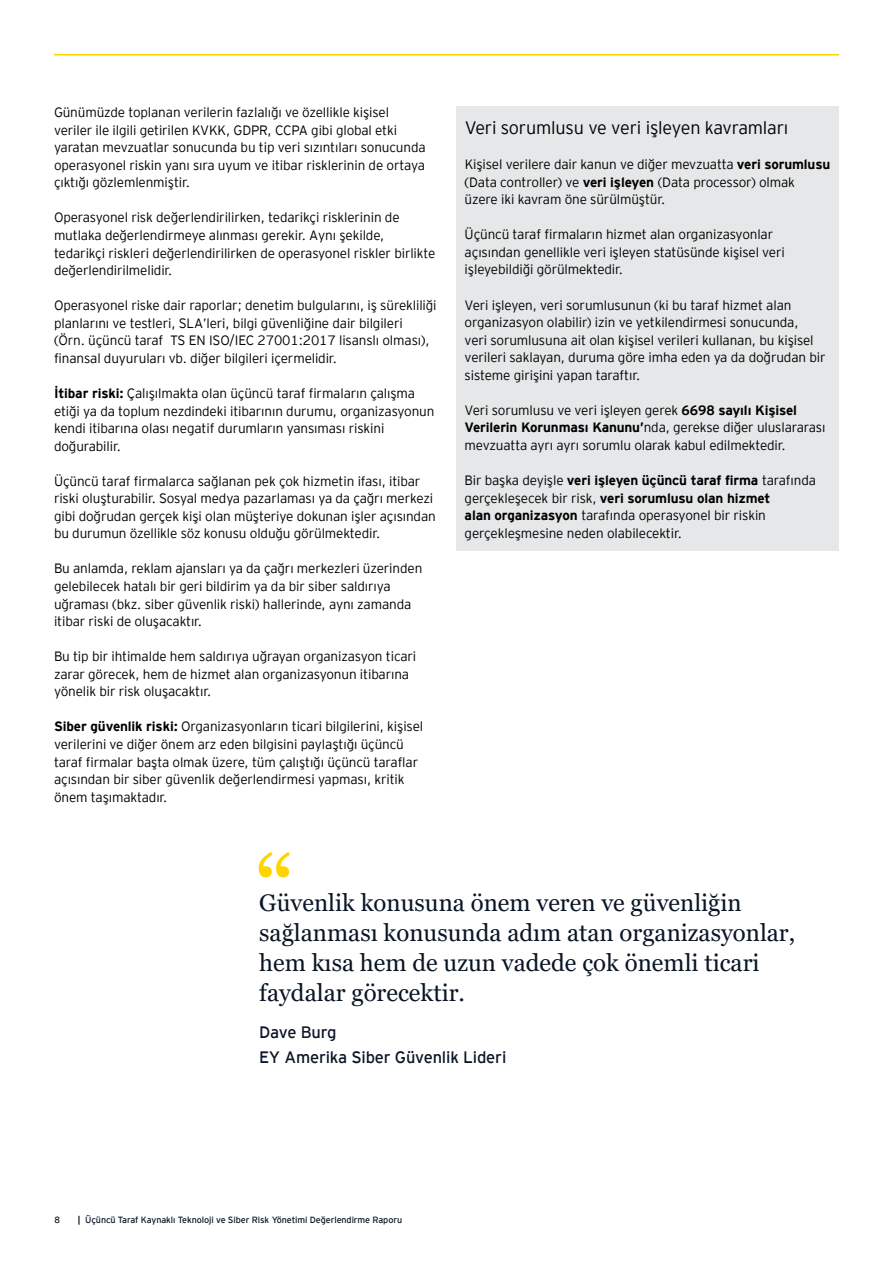
<style>
.page{position:relative;width:893px;height:1263px;background:#fff}
.page>*{position:absolute;margin:0;border:0;box-sizing:border-box;transform-origin:0 0}
.t1{font:96px "Georgia Pro";color:#ffd400}
.t2{font:24px/30px "Georgia Pro";color:#0a1627}
.t3{font:300 18px "EY Interstate";letter-spacing:-.01em;color:#000}
.t4{font:16.5px/24.6px "EY Interstate";letter-spacing:-.01em;color:#0a1627}
.t5{font:300 13.5px/17.5px "EY Interstate";letter-spacing:-.01em;color:#000}
.t6{font:9px "EY Interstate";letter-spacing:-.01em;color:#0a1627}
.s1{font-weight:700}
</style>
<div class="page">
<hr style="left:54px;top:54px;width:785px;height:2px;background:#ffd400">
<div style="left:456px;top:106px;width:383px;height:445px;background:#e6e7e8"></div>
<p class="t5" style="left:54px;top:103px;width:373px">Günümüzde toplanan verilerin fazlalığı ve özellikle kişisel veriler ile ilgili getirilen KVKK, GDPR, CCPA gibi global etki yaratan mevzuatlar sonucunda bu tip veri sızıntıları sonucunda operasyonel riskin yanı sıra uyum ve itibar risklerinin de ortaya çıktığı gözlemlenmiştir.</p>
<p class="t5" style="left:54px;top:208px;width:383px">Operasyonel risk değerlendirilirken, tedarikçi risklerinin de mutlaka değerlendirmeye alınması gerekir. Aynı şekilde, tedarikçi riskleri değerlendirilirken de operasyonel riskler birlikte değerlendirilmelidir.</p>
<p class="t5" style="left:54px;top:296px;width:384px">Operasyonel riske dair raporlar; denetim bulgularını, iş sürekliliği planlarını ve testleri, SLA’leri, bilgi güvenliğine dair bilgileri (Örn. üçüncü taraf TS EN ISO/IEC 27001:2017 lisanslı olması), finansal duyuruları vb. diğer bilgileri içermelidir.</p>
<p class="t5" style="left:54px;top:384px;width:382px"><span class="s1">İtibar riski:</span> Çalışılmakta olan üçüncü taraf firmaların çalışma etiği ya da toplum nezdindeki itibarının durumu, organizasyonun kendi itibarına olası negatif durumların yansıması riskini doğurabilir.</p>
<p class="t5" style="left:54px;top:471px;width:383px">Üçüncü taraf firmalarca sağlanan pek çok hizmetin ifası, itibar riski oluşturabilir. Sosyal medya pazarlaması ya da çağrı merkezi gibi doğrudan gerçek kişi olan müşteriye dokunan işler açısından bu durumun özellikle söz konusu olduğu görülmektedir.</p>
<p class="t5" style="left:54px;top:559px;width:370px">Bu anlamda, reklam ajansları ya da çağrı merkezleri üzerinden gelebilecek hatalı bir geri bildirim ya da bir siber saldırıya uğraması (bkz. siber güvenlik riski) hallerinde, aynı zamanda itibar riski de oluşacaktır.</p>
<p class="t5" style="left:54px;top:647px;width:364px">Bu tip bir ihtimalde hem saldırıya uğrayan organizasyon ticari zarar görecek, hem de hizmet alan organizasyonun itibarına yönelik bir risk oluşacaktır.</p>
<p class="t5" style="left:54px;top:717px;width:371px"><span class="s1">Siber güvenlik riski:</span> Organizasyonların ticari bilgilerini, kişisel verilerini ve diğer önem arz eden bilgisini paylaştığı üçüncü taraf firmalar başta olmak üzere, tüm çalıştığı üçüncü taraflar açısından bir siber güvenlik değerlendirmesi yapması, kritik önem taşımaktadır.</p>
<h1 class="t1" style="left:255px;top:835px;width:41px">“</h1>
<h3 class="t3" style="left:465px;top:115px;width:325px">Veri sorumlusu ve veri işleyen kavramları</h3>
<p class="t5" style="left:465px;top:155px;width:367px">Kişisel verilere dair kanun ve diğer mevzuatta <span class="s1">veri sorumlusu </span>(Data controller) ve <span class="s1">veri işleyen</span> (Data processor) olmak üzere iki kavram öne sürülmüştür.</p>
<p class="t5" style="left:465px;top:225px;width:322px">Üçüncü taraf firmaların hizmet alan organizasyonlar açısından genellikle veri işleyen statüsünde kişisel veri işleyebildiği görülmektedir.</p>
<p class="t5" style="left:465px;top:295px;width:362px">Veri işleyen, veri sorumlusunun (ki bu taraf hizmet alan organizasyon olabilir) izin ve yetkilendirmesi sonucunda,<br>veri sorumlusuna ait olan kişisel verileri kullanan, bu kişisel verileri saklayan, duruma göre imha eden ya da doğrudan bir sisteme girişini yapan taraftır.</p>
<p class="t5" style="left:465px;top:401px;width:362px">Veri sorumlusu ve veri işleyen gerek <span class="s1">6698 sayılı Kişisel<br>Verilerin Korunması Kanunu’</span>nda, gerekse diğer uluslararası mevzuatta ayrı ayrı sorumlu olarak kabul edilmektedir.</p>
<p class="t5" style="left:465px;top:471px;width:353px">Bir başka deyişle <span class="s1">veri işleyen üçüncü taraf firma</span> tarafında gerçekleşecek bir risk, <span class="s1">veri sorumlusu olan hizmet<br>alan organizasyon</span> tarafında operasyonel bir riskin gerçekleşmesine neden olabilecektir.</p>
<h2 class="t2" style="left:259px;top:888px;width:537px">Güvenlik konusuna önem veren ve güvenliğin sağlanması konusunda adım atan organizasyonlar, hem kısa hem de uzun vadede çok önemli ticari faydalar görecektir.</h2>
<p class="t4" style="left:259px;top:1019px;width:249px">Dave Burg<br>EY Amerika Siber Güvenlik Lideri</p>
<p class="t6" style="left:55px;top:1214px;width:7px">8</p>
<p class="t6" style="left:78px;top:1214px;width:326px"><span class="s1">|</span> Üçüncü Taraf Kaynaklı Teknoloji ve Siber Risk Yönetimi Değerlendirme Raporu</p>
</div>
